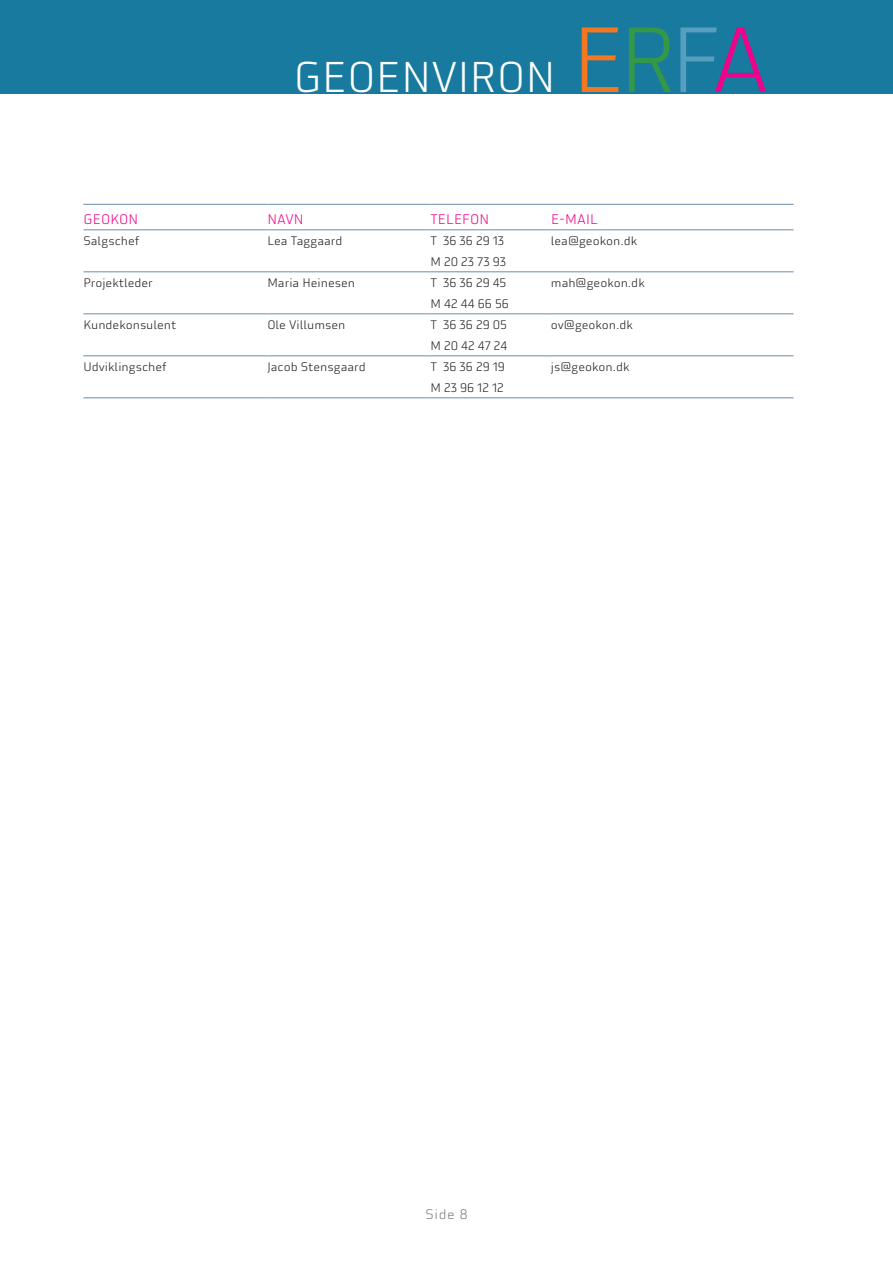
<style>
.page{position:relative;width:893px;height:1263px;background:#fff}
.page>*{position:absolute;margin:0;border:0;box-sizing:border-box;transform-origin:0 0}
.t1{font:300 42px "Utility OT";color:#fff}
.t2{font:300 13.5px "Utility OT";letter-spacing:.01em;color:#ed028c}
.t3{font:300 13.5px "Utility OT";color:#827e83}
.t4{font:300 12px/21px "Utility OT";color:#231f20}
.s1{font-size:90px;color:#f47721}
.s2{font-size:90px;color:#339948}
.s3{font-size:90px;color:#589ebf}
.s4{font-size:90px;color:#ed028c}
</style>
<div class="page">
<div style="left:0;top:0;width:893px;height:94px;background:#177a9e"></div>
<hr style="left:83px;top:204px;width:184px;height:1px;background:#698cae">
<hr style="left:83px;top:230px;width:184px;height:1px;background:#698cae">
<hr style="left:83px;top:272px;width:184px;height:1px;background:#698cae">
<hr style="left:83px;top:314px;width:184px;height:1px;background:#698cae">
<hr style="left:83px;top:356px;width:184px;height:1px;background:#698cae">
<hr style="left:83px;top:398px;width:184px;height:1px;background:#698cae">
<hr style="left:267px;top:204px;width:163px;height:1px;background:#698cae">
<hr style="left:267px;top:230px;width:163px;height:1px;background:#698cae">
<hr style="left:267px;top:272px;width:163px;height:1px;background:#698cae">
<hr style="left:267px;top:314px;width:163px;height:1px;background:#698cae">
<hr style="left:267px;top:356px;width:163px;height:1px;background:#698cae">
<hr style="left:267px;top:398px;width:163px;height:1px;background:#698cae">
<hr style="left:430px;top:204px;width:121px;height:1px;background:#698cae">
<hr style="left:430px;top:230px;width:121px;height:1px;background:#698cae">
<hr style="left:430px;top:272px;width:121px;height:1px;background:#698cae">
<hr style="left:430px;top:314px;width:121px;height:1px;background:#698cae">
<hr style="left:430px;top:356px;width:121px;height:1px;background:#698cae">
<hr style="left:430px;top:398px;width:121px;height:1px;background:#698cae">
<hr style="left:551px;top:204px;width:243px;height:1px;background:#698cae">
<hr style="left:551px;top:230px;width:243px;height:1px;background:#698cae">
<hr style="left:551px;top:272px;width:243px;height:1px;background:#698cae">
<hr style="left:551px;top:314px;width:243px;height:1px;background:#698cae">
<hr style="left:551px;top:356px;width:243px;height:1px;background:#698cae">
<hr style="left:551px;top:398px;width:243px;height:1px;background:#698cae">
<h1 class="t1" style="left:293px;top:53px;width:478px">GEOENVIRON <span class="s1">E</span><span class="s2">R</span><span class="s3">F</span><span class="s4">A</span></h1>
<p class="t2" style="left:84px;top:211px;width:56px">GEOKON</p>
<p class="t2" style="left:267px;top:211px;width:38px">NAVN</p>
<p class="t2" style="left:430px;top:211px;width:60px">TELEFON</p>
<p class="t2" style="left:551px;top:211px;width:48px">E-MAIL</p>
<p class="t4" style="left:83px;top:230px;width:58px">Salgschef</p>
<p class="t4" style="left:267px;top:230px;width:77px">Lea Taggaard</p>
<p class="t4" style="left:430px;top:230px;width:77px">T 36 36 29 13<br>M 20 23 73 93</p>
<p class="t4" style="left:551px;top:230px;width:88px">lea@geokon.dk</p>
<p class="t4" style="left:83px;top:272px;width:71px">Projektleder</p>
<p class="t4" style="left:267px;top:272px;width:89px">Maria Heinesen</p>
<p class="t4" style="left:430px;top:272px;width:80px">T 36 36 29 45<br>M 42 44 66 56</p>
<p class="t4" style="left:551px;top:272px;width:95px">mah@geokon.dk</p>
<p class="t4" style="left:83px;top:314px;width:94px">Kundekonsulent</p>
<p class="t4" style="left:267px;top:314px;width:80px">Ole Villumsen</p>
<p class="t4" style="left:430px;top:314px;width:79px">T 36 36 29 05<br>M 20 42 47 24</p>
<p class="t4" style="left:551px;top:314px;width:84px">ov@geokon.dk</p>
<p class="t4" style="left:83px;top:356px;width:85px">Udviklingschef</p>
<p class="t4" style="left:267px;top:356px;width:100px">Jacob Stensgaard</p>
<p class="t4" style="left:430px;top:356px;width:76px">T 36 36 29 19<br>M 23 96 12 12</p>
<p class="t4" style="left:551px;top:356px;width:80px">js@geokon.dk</p>
<p class="t3" style="left:425px;top:1206px;width:44px">Side 8</p>
</div>
